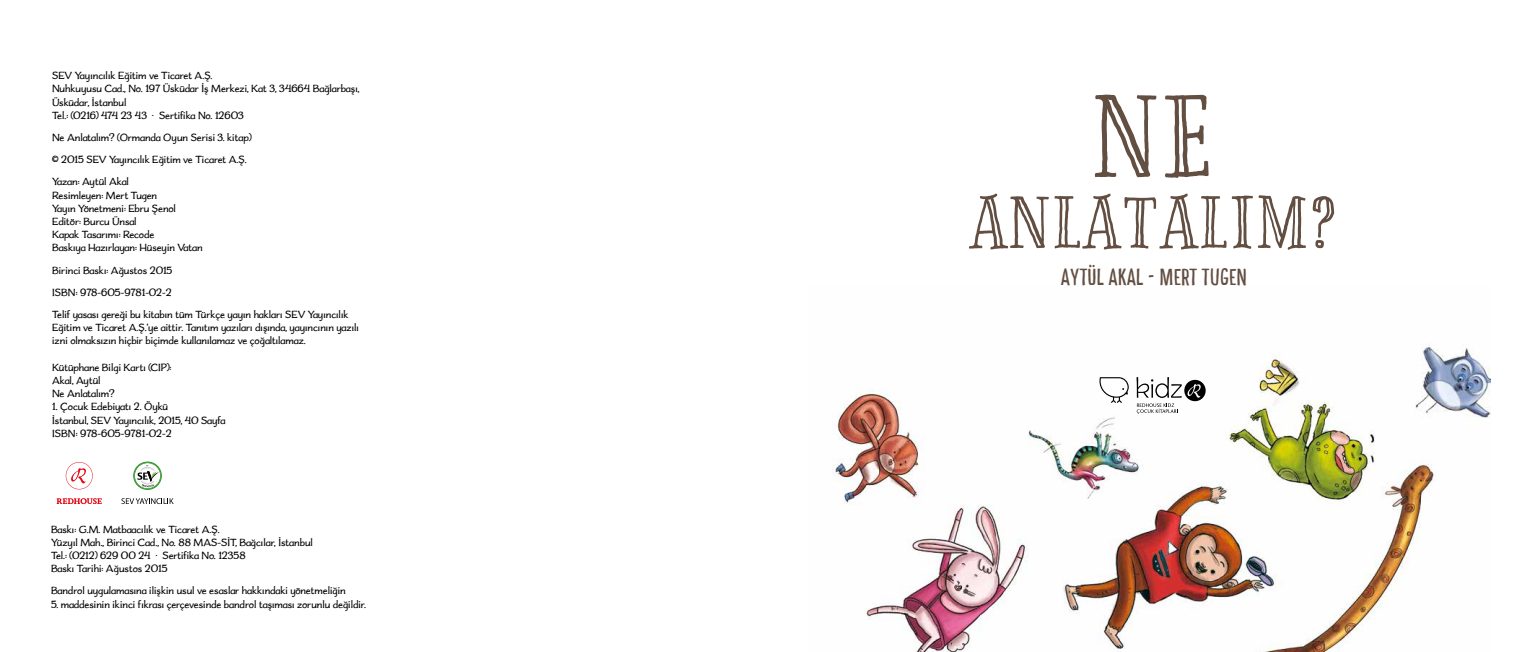
<style>
.page{position:relative;width:1531px;height:652px;background:#fff}
.page>*{position:absolute;margin:0;border:0;box-sizing:border-box;transform-origin:0 0}
.t1{font:113.4px "Pinto NO 03 Engraved";color:#634e42}
.t2{font:71.2px "Pinto NO 03 Engraved";color:#634e42}
.t3{font:23.2px "Pinto NO 01";color:#634e42}
.t4{font:11px/13.2px "Charcuterie Flared";color:#000}
</style>
<div class="page">
<img style="left:832px;top:343px;width:658px;height:309px">
<svg style="left:57px;top:498px;width:45px;height:6px"></svg>
<svg style="left:66px;top:462px;width:27px;height:27px"></svg>
<svg style="left:133px;top:462px;width:29px;height:28px"></svg>
<div style="left:135px;top:463px;width:25px;height:25px;background:#fff;border-radius:50%"></div>
<div style="left:134px;top:462px;width:27px;height:27px;border:1px solid #56af31;border-radius:50%"></div>
<svg style="left:137px;top:465px;width:22px;height:22px"></svg>
<svg style="left:121px;top:498px;width:53px;height:6px"></svg>
<svg style="left:1099px;top:377px;width:30px;height:26px"></svg>
<div style="left:1184px;top:380px;width:21px;height:21px;background:#000;border-radius:50%"></div>
<svg style="left:1136px;top:377px;width:65px;height:37px"></svg>
<p class="t4" style="left:52px;top:69px;width:309px">SEV Yayıncılık Eğitim ve Ticaret A.Ş.<br>Nuhkuyusu Cad., No. 197 Üsküdar İş Merkezi, Kat 3, 34664 Bağlarbaşı, Üsküdar, İstanbul<br>Tel.: (0216) 474 23 43 • Sertifika No. 12603</p>
<p class="t4" style="left:52px;top:126px;width:201px;line-height:22.2px">Ne Anlatalım? (Ormanda Oyun Serisi 3. kitap) © 2015 SEV Yayıncılık Eğitim ve Ticaret A.Ş.<br>Yazan: Aytül Akal</p>
<p class="t4" style="left:52px;top:188px;width:152px">Resimleyen: Mert Tugen<br>Yayın Yönetmeni: Ebru Şenol<br>Editör: Burcu Ünsal<br>Kapak Tasarımı: Recode<br>Baskıya Hazırlayan: Hüseyin Vatan</p>
<p class="t4" style="left:52px;top:259px;width:298px;line-height:22.2px">Birinci Baskı: Ağustos 2015<br>ISBN: 978-605-9781-02-2<br>Telif yasası gereği bu kitabın tüm Türkçe yayın hakları SEV Yayıncılık</p>
<p class="t4" style="left:52px;top:321px;width:308px">Eğitim ve Ticaret A.Ş.’ye aittir. Tanıtım yazıları dışında, yayıncının yazılı izni olmaksızın hiçbir biçimde kullanılamaz ve çoğaltılamaz.</p>
<p class="t4" style="left:52px;top:361px;width:121px">Kütüphane Bilgi Kartı (CIP):<br>Akal, Aytül<br>Ne Anlatalım?</p>
<p class="t4" style="left:52px;top:400px;width:175px">1. Çocuk Edebiyatı 2. Öykü<br>İstanbul, SEV Yayıncılık, 2015, 40 Sayfa<br>ISBN: 978-605-9781-02-2</p>
<p class="t4" style="left:51px;top:522px;width:263px">Baskı: G.M. Matbaacılık ve Ticaret A.Ş.<br>Yüzyıl Mah., Birinci Cad., No. 88 MAS-SİT, Bağcılar, İstanbul Tel.: (0212) 629 00 24 • Sertifika No. 12358<br>Baskı Tarihi: Ağustos 2015</p>
<p class="t4" style="left:51px;top:584px;width:296px">Bandrol uygulamasına ilişkin usul ve esaslar hakkındaki yönetmeliğin</p>
<p class="t4" style="left:51px;top:597px;width:317px">5. maddesinin ikinci fıkrası çerçevesinde bandrol taşıması zorunlu değildir.</p>
<h1 class="t1" style="left:1091px;top:41px;width:125px">NE</h1>
<h2 class="t2" style="left:968px;top:163px;width:370px">ANLATALIM?</h2>
<h3 class="t3" style="left:1060px;top:257px;width:188px">AYTÜL AKAL - MERT TuGEN</h3>
</div>
